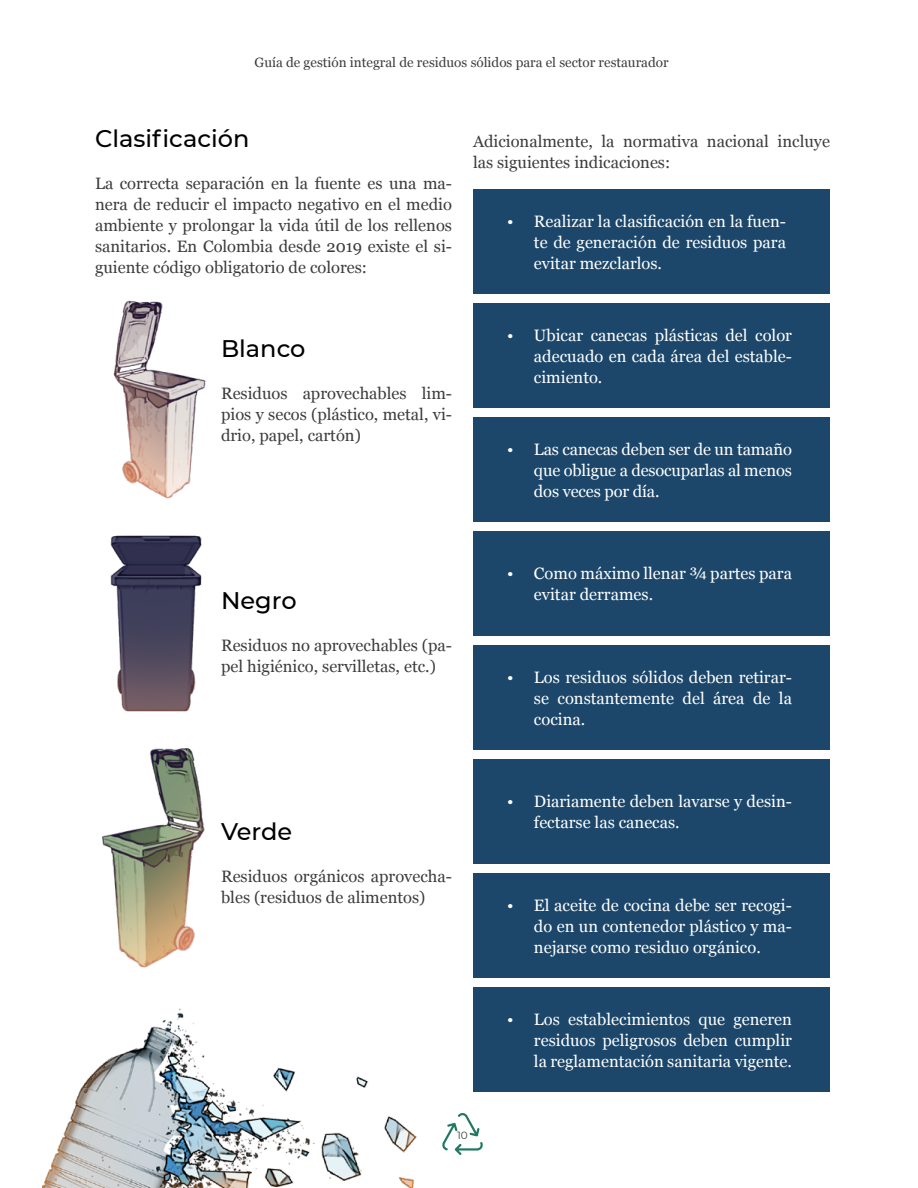
<style>
.page{position:relative;width:918px;height:1188px;background:#fff}
.page>*{position:absolute;margin:0;border:0;box-sizing:border-box;transform-origin:0 0}
.t1{font:500 24px "Montserrat";color:#000}
.t2{font:16.5px/21px "Georgia";color:#fff;text-align:justify}
.t3{font:16.5px/21px "Georgia";color:#3c3c3b}
.t4{font:13.5px "Georgia";color:#3c3c3b}
.t5{font:10.5px "Montserrat";color:#3c3c3b}
</style>
<div class="page">
<img style="left:42px;top:1008px;width:375px;height:180px">
<svg style="left:442px;top:1113px;width:41px;height:42px"></svg>
<div style="left:473px;top:189px;width:357px;height:105px;background:#1c476a"></div>
<div style="left:473px;top:303px;width:357px;height:105px;background:#1c476a"></div>
<div style="left:473px;top:417px;width:357px;height:105px;background:#1c476a"></div>
<div style="left:473px;top:531px;width:357px;height:105px;background:#1c476a"></div>
<div style="left:473px;top:645px;width:357px;height:105px;background:#1c476a"></div>
<div style="left:473px;top:759px;width:357px;height:105px;background:#1c476a"></div>
<div style="left:473px;top:873px;width:357px;height:105px;background:#1c476a"></div>
<div style="left:473px;top:987px;width:357px;height:105px;background:#1c476a"></div>
<img style="left:113px;top:300px;width:93px;height:199px">
<img style="left:102px;top:748px;width:103px;height:220px">
<img style="left:110px;top:535px;width:92px;height:177px">
<p class="t4" style="left:255px;top:53px;width:416px">Guía de gestión integral de residuos sólidos para el sector restaurador</p>
<h1 class="t1" style="left:95px;top:122px;width:156px">Clasificación</h1>
<p class="t3" style="left:95px;top:172px;width:358px;text-align:justify">La correcta separación en la fuente es una ma&shy;nera de reducir el impacto negativo en el medio ambiente y prolongar la vida útil de los rellenos sanitarios. En Colombia desde 2019 existe el si&shy;guiente código obligatorio de colores:</p>
<h1 class="t1" style="left:221px;top:332px;width:86px">Blanco</h1>
<p class="t3" style="left:221px;top:382px;width:232px;text-align:justify">Residuos aprovechables lim&shy;pios y secos (plástico, metal, vi&shy;drio, papel, cartón)</p>
<p class="t3" style="left:473px;top:130px;width:358px">Adicionalmente, la normativa nacional incluye las siguientes indicaciones:</p>
<p class="t2" style="left:534px;top:210px;width:254px;text-indent:-27px">• Realizar la clasificación en la fuen&shy;te de generación de residuos para evitar mezclarlos.</p>
<p class="t2" style="left:534px;top:324px;width:259px;text-indent:-27px">• Ubicar canecas plásticas del color adecuado en cada área del estable&shy;cimiento.</p>
<p class="t2" style="left:534px;top:438px;width:259px;text-indent:-27px">• Las canecas deben ser de un tamaño que obligue a desocuparlas al menos dos veces por día.</p>
<h1 class="t1" style="left:221px;top:584px;width:77px">Negro</h1>
<p class="t3" style="left:221px;top:634px;width:232px">Residuos no aprovechables (pa&shy;pel higiénico, servilletas, etc.)</p>
<p class="t2" style="left:534px;top:562px;width:260px;text-indent:-27px">• Como máximo llenar ¾ partes para evitar derrames.</p>
<p class="t2" style="left:534px;top:666px;width:259px;text-indent:-27px">• Los residuos sólidos deben retirar&shy;se constantemente del área de la cocina.</p>
<h1 class="t1" style="left:221px;top:815px;width:73px">Verde</h1>
<p class="t3" style="left:221px;top:865px;width:232px">Residuos orgánicos aprovecha&shy;bles (residuos de alimentos)</p>
<p class="t2" style="left:534px;top:790px;width:259px;text-indent:-27px">• Diariamente deben lavarse y desin&shy;fectarse las canecas.</p>
<p class="t2" style="left:534px;top:894px;width:259px;text-indent:-27px">• El aceite de cocina debe ser recogi&shy;do en un contenedor plástico y ma&shy;nejarse como residuo orgánico.</p>
<p class="t2" style="left:534px;top:1008px;width:259px;text-indent:-27px">• Los establecimientos que generen residuos peligrosos deben cumplir la reglamentación sanitaria vigente.</p>
<p class="t5" style="left:457px;top:1128px;width:12px">10</p>
</div>
